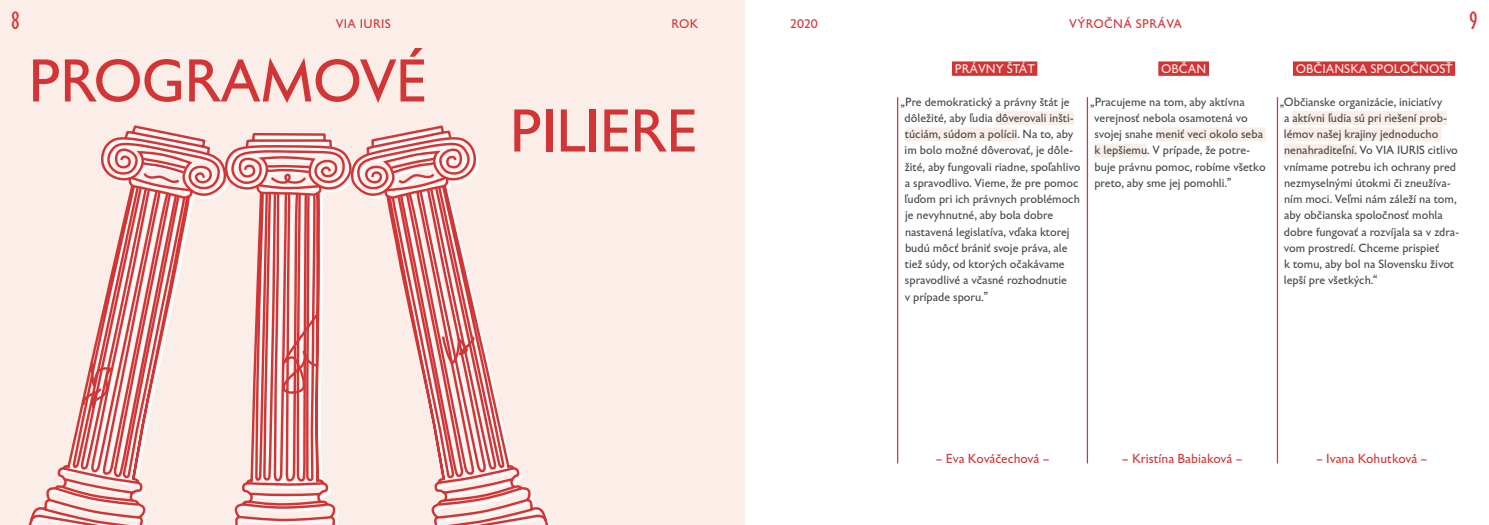
<style>
.page{position:relative;width:1489px;height:525px;background:#fff}
.page>*{position:absolute;margin:0;border:0;box-sizing:border-box;transform-origin:0 0}
.t1{font:60px "BC Eric Machat";letter-spacing:-.025em;color:#d23535}
.t2{font:25px "BC Eric Machat Headline";color:#d23535}
.t3{font:13.12px "BC Eric Machat";color:#d23535}
.t4{font:12.5px "BC Eric Machat";color:#fbede8}
.t5{font:12.5px "BC Eric Machat";letter-spacing:.025em;color:#d23535}
.t6{font:11.88px/16.2px "BC Eric Machat";color:#41474d}
</style>
<div class="page">
<div style="left:0;top:0;width:744px;height:524px;background:#fbede8"></div>
<div style="left:951px;top:61px;width:86px;height:15px;background:#d23535"></div>
<div style="left:995px;top:111px;width:79px;height:14px;background:#fbede8"></div>
<div style="left:904px;top:127px;width:113px;height:14px;background:#fbede8"></div>
<div style="left:1158px;top:61px;width:50px;height:15px;background:#d23535"></div>
<div style="left:1155px;top:127px;width:110px;height:14px;background:#fbede8"></div>
<div style="left:1094px;top:144px;width:53px;height:13px;background:#fbede8"></div>
<div style="left:1292px;top:61px;width:162px;height:15px;background:#d23535"></div>
<div style="left:1292px;top:111px;width:154px;height:14px;background:#fbede8"></div>
<div style="left:1283px;top:127px;width:158px;height:14px;background:#fbede8"></div>
<div style="left:1283px;top:144px;width:73px;height:13px;background:#fbede8"></div>
<hr style="left:897px;top:97px;width:1px;height:366px;background:#d23535">
<hr style="left:1086px;top:97px;width:1px;height:366px;background:#d23535">
<hr style="left:1276px;top:97px;width:1px;height:366px;background:#d23535">
<svg style="left:234px;top:202px;width:104px;height:322px"></svg>
<svg style="left:387px;top:202px;width:163px;height:322px"></svg>
<svg style="left:29px;top:202px;width:164px;height:322px"></svg>
<svg style="left:82px;top:363px;width:33px;height:48px"></svg>
<svg style="left:282px;top:313px;width:39px;height:83px;background:#e48786"></svg>
<svg style="left:442px;top:335px;width:35px;height:32px"></svg>
<svg style="left:101px;top:125px;width:378px;height:77px"></svg>
<h2 class="t2" style="left:11px;top:7px;width:9px">8</h2>
<p class="t5" style="left:336px;top:16px;width:57px">VIA IURIS</p>
<p class="t5" style="left:671px;top:16px;width:28px">ROK</p>
<p class="t5" style="left:790px;top:16px;width:29px">2020</p>
<p class="t5" style="left:1069px;top:16px;width:114px">VÝROČNÁ SPRÁVA</p>
<h2 class="t2" style="left:1469px;top:7px;width:9px">9</h2>
<h1 class="t1" style="left:28px;top:46px;width:401px">PROGRAMOVÉ</h1>
<h1 class="t1" style="left:509px;top:96px;width:190px">PILIERE</h1>
<p class="t4" style="left:954px;top:61px;width:82px">PRÁVNY ŠTÁT</p>
<p class="t6" style="left:904px;top:94px;width:177px;text-indent:-4px">„Pre demokratický a právny štát je dôležité, aby ľudia dôverovali inšti&shy;túciám, súdom a polícii. Na to, aby im bolo možné dôverovať, je dôle&shy;žité, aby fungovali riadne, spoľahlivo a spravodlivo. Vieme, že pre pomoc ľuďom pri ich právnych problémoch je nevyhnutné, aby bola dobre nastavená legislatíva, vďaka ktorej budú môcť brániť svoje práva, ale tiež súdy, od ktorých očakávame spravodlivé a včasné rozhodnutie<br>v prípade sporu.”</p>
<p class="t4" style="left:1161px;top:61px;width:47px">OBČAN</p>
<p class="t6" style="left:1094px;top:94px;width:173px;text-indent:-4px">„Pracujeme na tom, aby aktívna verejnosť nebola osamotená vo svojej snahe meniť veci okolo seba k lepšiemu. V prípade, že potre&shy;buje právnu pomoc, robíme všetko preto, aby sme jej pomohli.”</p>
<p class="t4" style="left:1295px;top:61px;width:158px">OBČIANSKA SPOLOČNOSŤ</p>
<p class="t6" style="left:1283px;top:94px;width:177px;text-indent:-4px">„Občianske organizácie, iniciatívy<br>a aktívni ľudia sú pri riešení prob&shy;lémov našej krajiny jednoducho nenahraditeľní. Vo VIA IURIS citlivo vnímame potrebu ich ochrany pred nezmyselnými útokmi či zneužíva&shy;ním moci. Veľmi nám záleží na tom, aby občianska spoločnosť mohla dobre fungovať a rozvíjala sa v zdra&shy;vom prostredí. Chceme prispieť<br>k tomu, aby bol na Slovensku život lepší pre všetkých.“</p>
<p class="t3" style="left:935px;top:451px;width:115px">– Eva Kováčechová –</p>
<p class="t3" style="left:1121px;top:451px;width:122px">– Kristína Babiaková –</p>
<p class="t3" style="left:1315px;top:451px;width:113px">– Ivana Kohutková –</p>
</div>
